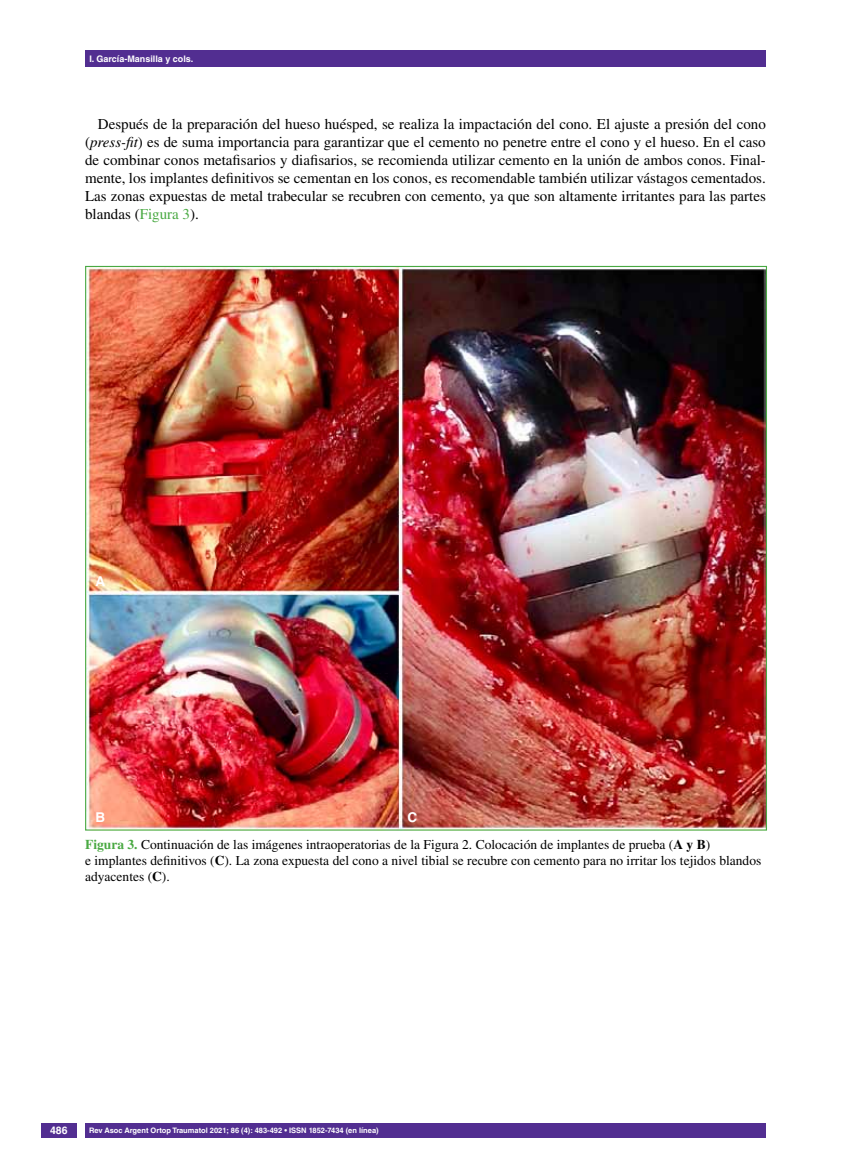
<style>
.page{position:relative;width:851px;height:1170px;background:#fff}
.page>*{position:absolute;margin:0;border:0;box-sizing:border-box;transform-origin:0 0}
.t1{font:15px/18px "Times LT Std";color:#000;text-align:justify}
.t2{font:13.5px/16.2px "Times LT Std";color:#000}
.t3{font:700 13.5px "Helvetica LT Std";color:#fff}
.t4{font:700 10.5px "Helvetica LT Std";color:#fff}
.t5{font:700 9px "Helvetica LT Std";color:#fff}
.t6{font:700 7.5px "Helvetica LT Std";color:#fff}
.s1{font-style:italic}
.s2{color:#49a942}
.s3{font-weight:700;color:#49a942}
.s4{font-weight:700}
</style>
<div class="page">
<div style="left:41px;top:1123px;width:36px;height:14px;background:#522e91"></div>
<div style="left:85px;top:50px;width:680px;height:17px;background:#522e91"></div>
<div style="left:85px;top:1123px;width:680px;height:14px;background:#522e91"></div>
<img style="left:87px;top:268px;width:677px;height:560px">
<p class="t5" style="left:89px;top:53px;width:106px">I. García-Mansilla y cols.</p>
<p class="t1" style="left:85px;top:115px;width:682px;text-indent:13px">Después de la preparación del hueso huésped, se realiza la impactación del cono. El ajuste a presión del cono (<span class="s1">press-fit</span>) es de suma importancia para garantizar que el cemento no penetre entre el cono y el hueso. En el caso de combinar conos metafisarios y diafisarios, se recomienda utilizar cemento en la unión de ambos conos. Final&shy;mente, los implantes definitivos se cementan en los conos, es recomendable también utilizar vástagos cementados.<br>Las zonas expuestas de metal trabecular se recubren con cemento, ya que son altamente irritantes para las partes blandas (<span class="s2">Figura 3</span>).</p>
<p class="t3" style="left:95px;top:572px;width:11px">A</p>
<p class="t3" style="left:95px;top:808px;width:11px">B</p>
<p class="t3" style="left:407px;top:808px;width:11px">C</p>
<p class="t2" style="left:85px;top:836px;width:677px"><span class="s3">Figura 3.</span> Continuación de las imágenes intraoperatorias de la Figura 2. Colocación de implantes de prueba (<span class="s4">A y B</span>)<br>e implantes definitivos (<span class="s4">C</span>). La zona expuesta del cono a nivel tibial se recubre con cemento para no irritar los tejidos blandos adyacentes (<span class="s4">C</span>).</p>
<p class="t4" style="left:50px;top:1124px;width:19px">486</p>
<p class="t6" style="left:89px;top:1125px;width:291px">Rev Asoc Argent Ortop Traumatol 2021; 86 (4): 483-492 • ISSN 1852-7434 (en línea)</p>
</div>
